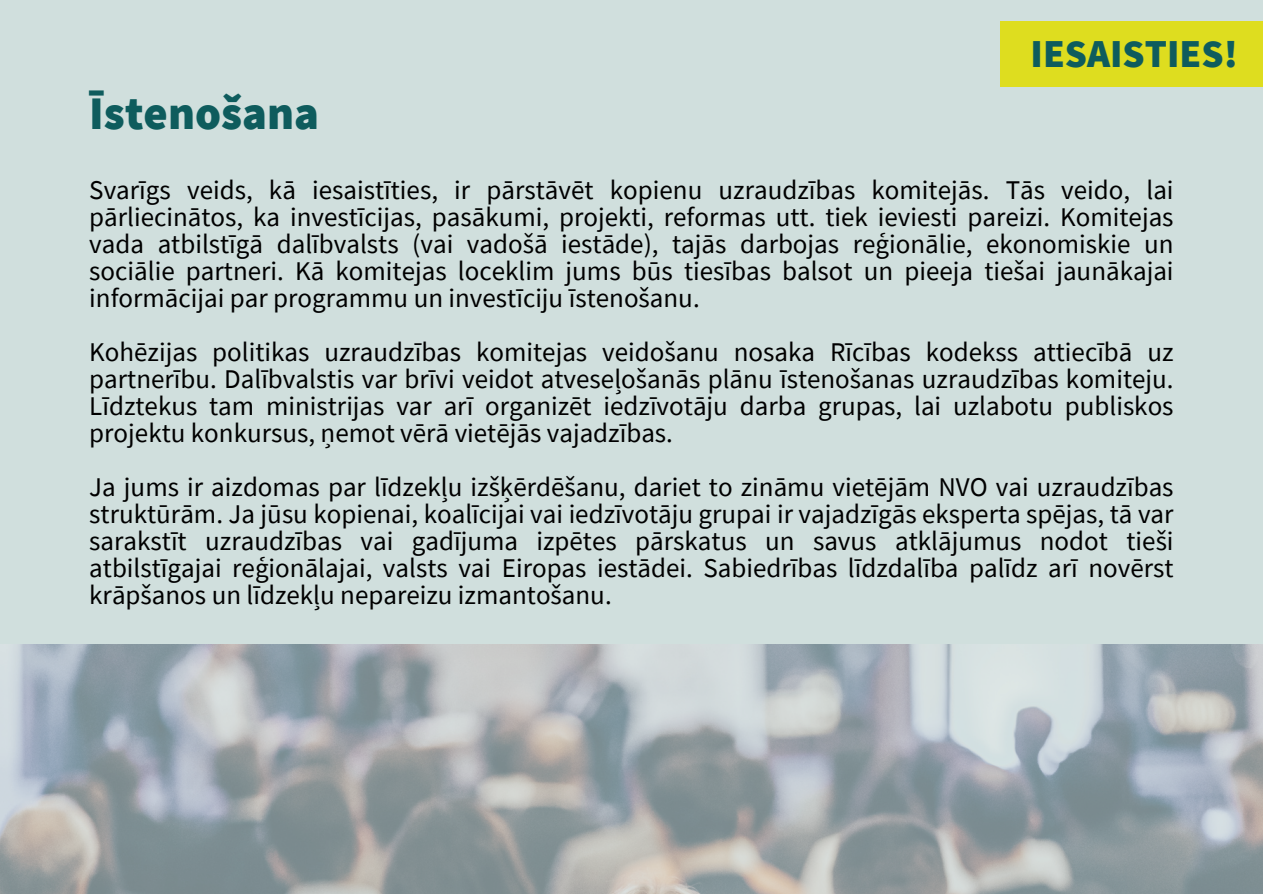
<style>
.page{position:relative;width:1263px;height:894px;background:#fff}
.page>*{position:absolute;margin:0;border:0;box-sizing:border-box;transform-origin:0 0}
.t1{font:900 46.5px "Source Sans Pro";color:#0e5c5d}
.t2{font:900 39.45px "Source Sans Pro";color:#0e5c5d}
.t3{font:27px/27px "Source Sans Pro";color:#000;text-align:justify}
</style>
<div class="page">
<div style="left:0;top:0;width:1263px;height:893px;background:#d0dfdd"></div>
<img style="left:0;top:644px;width:1263px;height:249px">
<div style="left:1000px;top:21px;width:262px;height:65px;background:#dedd1f"></div>
<h1 class="t1" style="left:89px;top:83px;width:231px">Īstenošana</h1>
<h2 class="t2" style="left:1030px;top:28px;width:209px">IESAISTIES!</h2>
<p class="t3" style="left:89px;top:175px;width:1086px">Svarīgs veids, kā iesaistīties, ir pārstāvēt kopienu uzraudzības komitejās. Tās veido, lai pārliecinātos, ka investīcijas, pasākumi, projekti, reformas utt. tiek ieviesti pareizi. Komitejas vada atbilstīgā dalībvalsts (vai vadošā iestāde), tajās darbojas reģionālie, ekonomiskie un sociālie partneri. Kā komitejas loceklim jums būs tiesības balsot un pieeja tiešai jaunākajai informācijai par programmu un investīciju īstenošanu.</p>
<p class="t3" style="left:89px;top:337px;width:1086px">Kohēzijas politikas uzraudzības komitejas veidošanu nosaka Rīcības kodekss attiecībā uz partnerību. Dalībvalstis var brīvi veidot atveseļošanās plānu īstenošanas uzraudzības komiteju.<br>Līdztekus tam ministrijas var arī organizēt iedzīvotāju darba grupas, lai uzlabotu publiskos projektu konkursus, ņemot vērā vietējās vajadzības.</p>
<p class="t3" style="left:89px;top:472px;width:1086px">Ja jums ir aizdomas par līdzekļu izšķērdēšanu, dariet to zināmu vietējām NVO vai uzraudzības struktūrām. Ja jūsu kopienai, koalīcijai vai iedzīvotāju grupai ir vajadzīgās eksperta spējas, tā var sarakstīt uzraudzības vai gadījuma izpētes pārskatus un savus atklājumus nodot tieši atbilstīgajai reģionālajai, valsts vai Eiropas iestādei. Sabiedrības līdzdalība palīdz arī novērst krāpšanos un līdzekļu nepareizu izmantošanu.</p>
</div>
